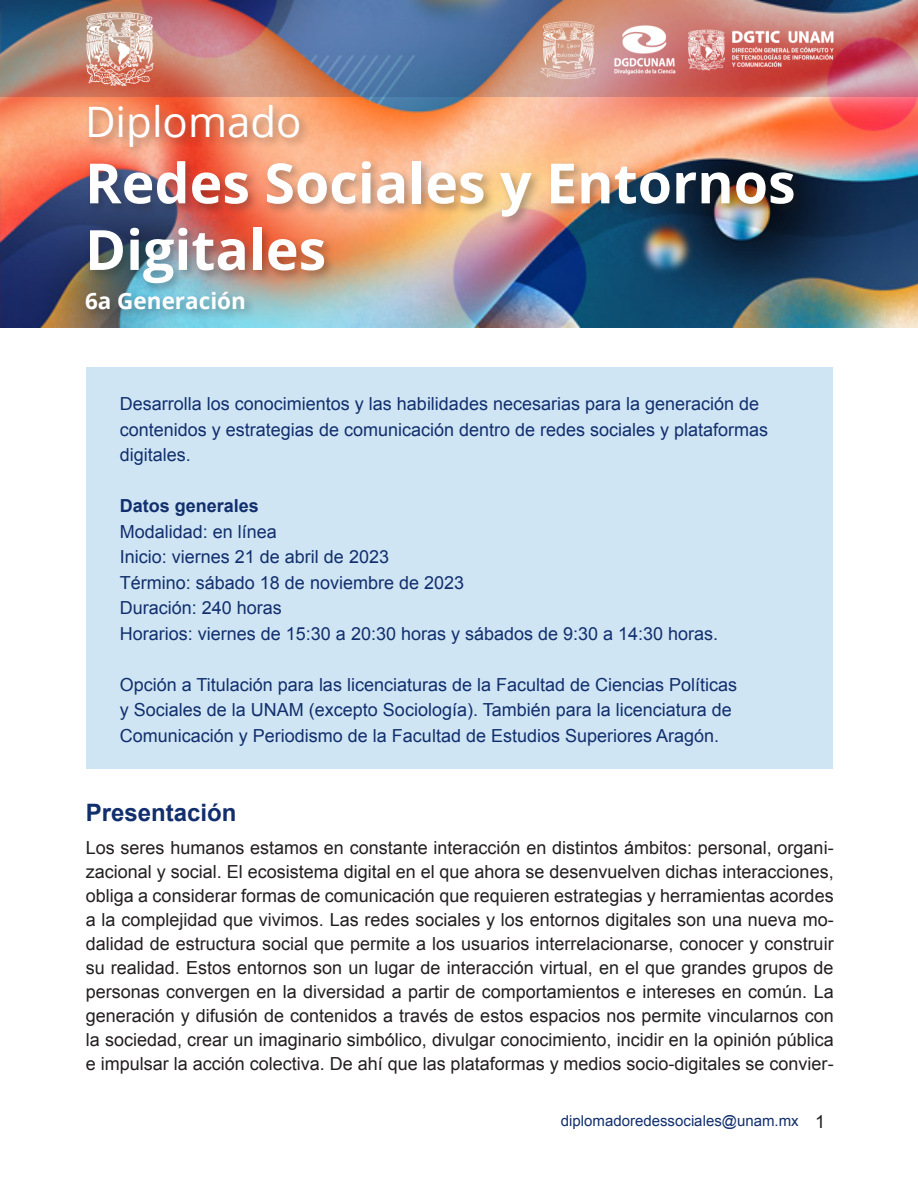
<style>
.page{position:relative;width:918px;height:1188px;background:#fff}
.page>*{position:absolute;margin:0;border:0;box-sizing:border-box;transform-origin:0 0}
.t1{font:700 55.5px/66.6px "Open Sans";color:#fff}
.t2{font:42px "Open Sans";color:#fff}
.t3{font:700 24px "Arial";color:#112f6d}
.t4{font:700 22.5px "Open Sans";color:#fff}
.t5{font:18px/24px "Arial";color:#231f20;text-align:justify}
.t6{font:18px/25.5px "Arial";color:#112f6d}
.t7{font:700 18px "Arial";color:#112f6d}
.t8{font:15px "Arial";color:#112f6d}
.s1{font-size:18px;color:#231f20}
</style>
<div class="page">
<img style="left:0;top:96px;width:918px;height:231px">
<img style="left:0;top:0;width:918px;height:96px">
<div style="left:86px;top:367px;width:746px;height:401px;background:#d0e5f4"></div>
<div style="left:82px;top:102px;width:724px;height:219px;background:#231f20;opacity:.35"></div>
<img style="left:86px;top:12px;width:68px;height:75px">
<img style="left:541px;top:21px;width:293px;height:57px">
<p class="t2" style="left:85px;top:93px;width:218px">Diplomado</p>
<p class="t1" style="left:85px;top:149px;width:712px">Redes Sociales y Entornos<br>Digitales</p>
<p class="t4" style="left:85px;top:285px;width:162px">6a Generación</p>
<p class="t6" style="left:120px;top:391px;width:650px">Desarrolla los conocimientos y las habilidades necesarias para la generación de contenidos y estrategias de comunicación dentro de redes sociales y plataformas digitales.</p>
<p class="t7" style="left:120px;top:494px;width:141px">Datos generales</p>
<p class="t6" style="left:120px;top:519px;width:159px">Modalidad: en línea</p>
<p class="t6" style="left:120px;top:544px;width:271px">Inicio: viernes 21 de abril de 2023</p>
<p class="t6" style="left:120px;top:570px;width:346px">Término: sábado 18 de noviembre de 2023</p>
<p class="t6" style="left:120px;top:595px;width:164px">Duración: 240 horas</p>
<p class="t6" style="left:120px;top:621px;width:600px">Horarios: viernes de 15:30 a 20:30 horas y sábados de 9:30 a 14:30 horas.</p>
<p class="t6" style="left:120px;top:672px;width:619px">Opción a Titulación para las licenciaturas de la Facultad de Ciencias Políticas y Sociales de la UNAM (excepto Sociología). También para la licenciatura de<br>Comunicación y Periodismo de la Facultad de Estudios Superiores Aragón.</p>
<p class="t3" style="left:86px;top:797px;width:152px">Presentación</p>
<p class="t5" style="left:86px;top:835px;width:749px">Los seres humanos estamos en constante interacción en distintos ámbitos: personal, organi&shy;zacional y social. El ecosistema digital en el que ahora se desenvuelven dichas interacciones, obliga a considerar formas de comunicación que requieren estrategias y herramientas acordes a la complejidad que vivimos. Las redes sociales y los entornos digitales son una nueva mo&shy;dalidad de estructura social que permite a los usuarios interrelacionarse, conocer y construir su realidad. Estos entornos son un lugar de interacción virtual, en el que grandes grupos de personas convergen en la diversidad a partir de comportamientos e intereses en común. La generación y difusión de contenidos a través de estos espacios nos permite vincularnos con la sociedad, crear un imaginario simbólico, divulgar conocimiento, incidir en la opinión pública e impulsar la acción colectiva. De ahí que las plataformas y medios socio-digitales se convier-</p>
<p class="t8" style="left:561px;top:1111px;width:266px">diplomadoredessociales@unam.mx <span class="s1">1</span></p>
</div>
